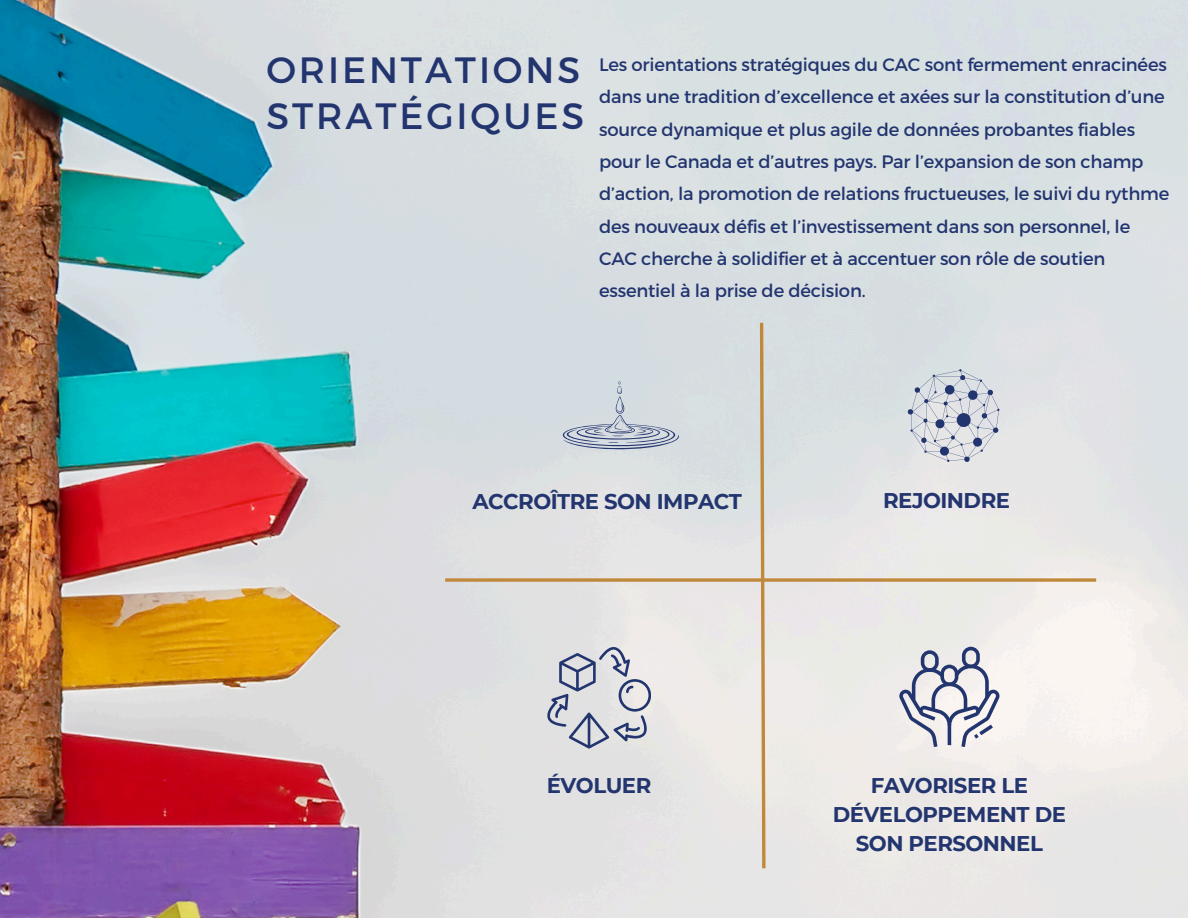
<style>
.page{position:relative;width:1188px;height:918px;background:#fff}
.page>*{position:absolute;margin:0;border:0;box-sizing:border-box;transform-origin:0 0}
.t1{font:36.6px/46.2px "Montserrat";letter-spacing:.08em;color:#23356f}
.t2{font:700 21.3px/29px "Montserrat";letter-spacing:-.025em;color:#23356f;text-align:center}
.t3{font:18px/32.4px "Montserrat";letter-spacing:-.01em;color:#23356f}
</style>
<div class="page">
<img style="left:0;top:0;width:1188px;height:918px">
<svg style="left:547px;top:647px;width:104px;height:102px;background:#c4c6cf"></svg>
<svg style="left:908px;top:369px;width:91px;height:92px;background:#c8ccd5"></svg>
<svg style="left:899px;top:647px;width:100px;height:100px"></svg>
<svg style="left:546px;top:381px;width:139px;height:68px;background:#c6ced7"></svg>
<svg style="left:445px;top:578px;width:651px;height:4px;background:#c59655"></svg>
<svg style="left:758px;top:319px;width:9px;height:553px;background:#d6c1a5"></svg>
<p class="t1" style="left:266px;top:45px;width:319px">ORIENTATIONS<br>STRATÉGIQUES</p>
<h1 class="t3" style="left:599px;top:47px;width:572px">Les orientations stratégiques du CAC sont fermement enracinées dans une tradition d’excellence et axées sur la constitution d’une source dynamique et plus agile de données probantes fiables pour le Canada et d’autres pays. Par l’expansion de son champ d’action, la promotion de relations fructueuses, le suivi du rythme des nouveaux défis et l’investissement dans son personnel, le CAC cherche à solidifier et à accentuer son rôle de soutien essentiel à la prise de décision.</h1>
<p class="t2" style="left:472px;top:487px;width:271px">ACCROÎTRE SON IMPACT</p>
<p class="t2" style="left:883px;top:486px;width:128px">REJOINDRE</p>
<p class="t2" style="left:547px;top:771px;width:106px">ÉVOLUER</p>
<p class="t2" style="left:833px;top:771px;width:235px">FAVORISER LE<br>DÉVELOPPEMENT DE<br>SON PERSONNEL</p>
</div>
